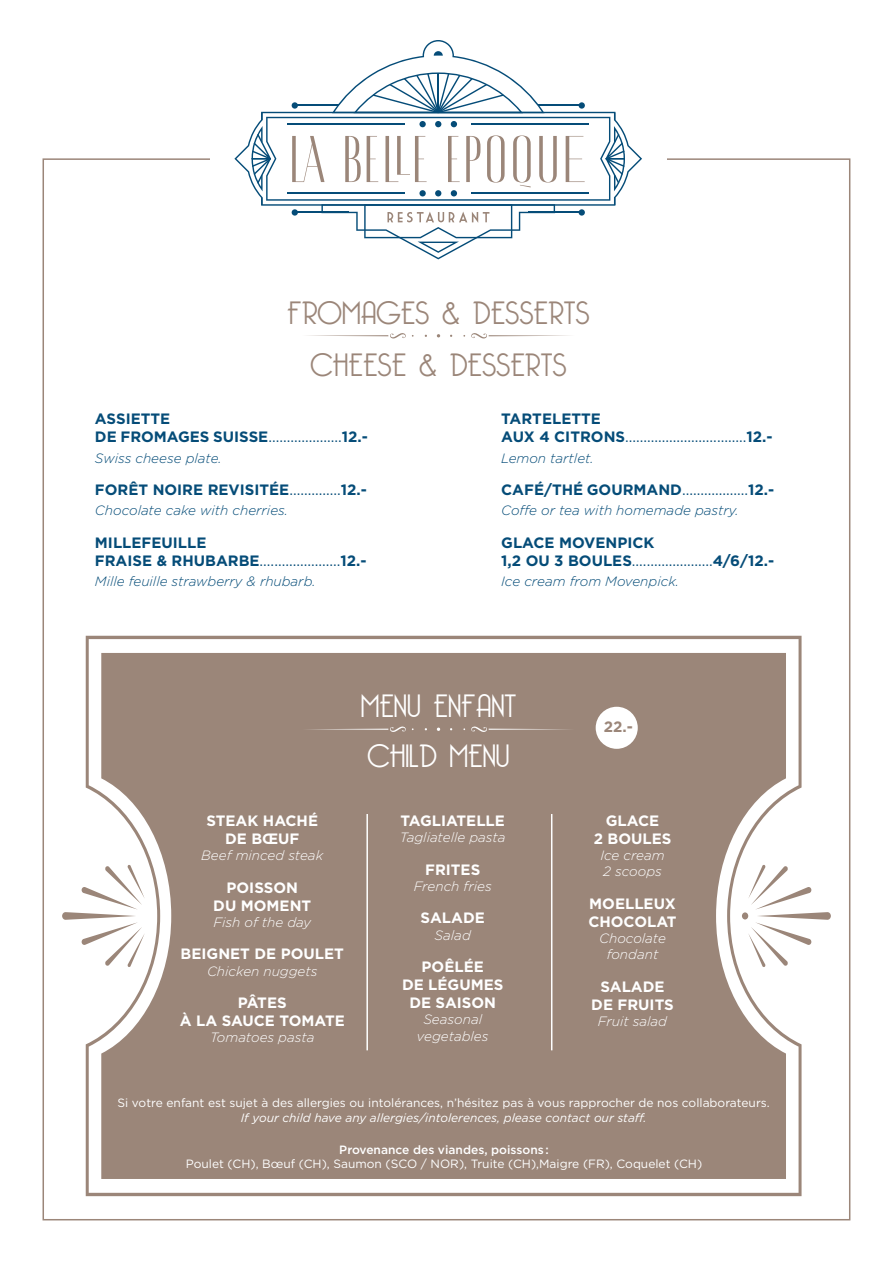
<style>
.page{position:relative;width:893px;height:1263px;background:#fff}
.page>*{position:absolute;margin:0;border:0;box-sizing:border-box;transform-origin:0 0}
.Titre_de_section{font:300 31.5px "Bellerose";color:#9b8679}
.Titre_de_section-2{font:300 31.5px "Bellerose";color:#fff}
.t1{font:700 15px/18px "Gotham";color:#054c78}
.t2{font:700 15px/18px "Gotham";color:#fff;text-align:center}
.t3{font:15px/18px "Gotham";color:#054c78}
.Description_de_l_art{font:700 15px "Gotham";color:#9b8679}
.Description_de_l_art-2{font:italic 300 13.5px "Gotham";color:#fff}
.Description_de_l_art-3{font:italic 300 13.5px "Gotham";color:#054c78}
.t4{font:12px "Gotham";color:#fff}
.t5{font:italic 12px "Gotham";color:#fff}
.t6{font:500 12px "Gotham";color:#fff}
.s1{font-weight:400}
.s2{font-weight:700}
</style>
<div class="page">
<svg style="left:86px;top:636px;width:715px;height:560px;fill:#9b8679"></svg>
<svg style="left:62px;top:912px;width:74px;height:8px"></svg>
<svg style="left:81px;top:864px;width:64px;height:45px"></svg>
<svg style="left:81px;top:922px;width:64px;height:45px"></svg>
<div style="left:742px;top:912px;width:6px;height:7px;background:#9b8679;border-radius:50%"></div>
<svg style="left:757px;top:912px;width:74px;height:8px"></svg>
<svg style="left:748px;top:864px;width:64px;height:45px"></svg>
<svg style="left:748px;top:922px;width:64px;height:45px"></svg>
<svg style="left:308px;top:333px;width:98px;height:6px"></svg>
<svg style="left:471px;top:333px;width:98px;height:6px"></svg>
<svg style="left:302px;top:726px;width:104px;height:6px"></svg>
<svg style="left:471px;top:726px;width:104px;height:6px"></svg>
<svg style="left:437px;top:727px;width:3px;height:4px"></svg>
<svg style="left:234px;top:40px;width:408px;height:219px"></svg>
<hr style="left:366px;top:814px;width:2px;height:236px;background:#fff">
<hr style="left:551px;top:814px;width:1px;height:236px;background:#fff">
<div style="left:596px;top:707px;width:42px;height:42px;background:#fff;border-radius:50%"></div>
<hr style="left:169px;top:1109px;width:549px;height:2px;background:#9b8679">
<p class="Titre_de_section" style="left:287px;top:295px;width:304px">FROMAGES &amp; DESSERTS</p>
<p class="Titre_de_section" style="left:310px;top:347px;width:258px">CHEESE &amp; DESSERTS</p>
<p class="t1" style="left:95px;top:410px;width:274px">ASSIETTE<br>DE FROMAGES SUISSE<span class="s1">....................</span>12.-</p>
<p class="Description_de_l_art-3" style="left:95px;top:449px;width:128px">Swiss cheese plate.</p>
<p class="t1" style="left:95px;top:480px;width:273px">FORÊT NOIRE REVISITÉE<span class="s1">..............</span>12.-</p>
<p class="Description_de_l_art-3" style="left:95px;top:502px;width:195px">Chocolate cake with cherries.</p>
<p class="t1" style="left:95px;top:533px;width:273px">MILLEFEUILLE<br>FRAISE &amp; RHUBARBE<span class="s1">......................</span>12.-</p>
<p class="Description_de_l_art-3" style="left:95px;top:573px;width:222px">Mille feuille strawberry &amp; rhubarb.</p>
<p class="t3" style="left:501px;top:409px;width:273px"><span class="s2">TARTELETTE<br>AUX 4 CITRONS</span>.................................<span class="s2">12.-</span></p>
<p class="Description_de_l_art-3" style="left:501px;top:449px;width:94px">Lemon tartlet.</p>
<p class="t1" style="left:501px;top:480px;width:274px">CAFÉ/THÉ GOURMAND<span class="s1">..................</span>12.-</p>
<p class="Description_de_l_art-3" style="left:501px;top:502px;width:239px">Coffe or tea with homemade pastry.</p>
<p class="t1" style="left:501px;top:533px;width:274px">GLACE MOVENPICK<br>1,2 OU 3 BOULES<span class="s1">......................</span>4/6/12.-</p>
<p class="Description_de_l_art-3" style="left:501px;top:573px;width:179px">Ice cream from Movenpick.</p>
<p class="Titre_de_section-2" style="left:361px;top:688px;width:157px">MENU ENFANT</p>
<p class="Titre_de_section-2" style="left:367px;top:738px;width:144px">CHILD MENU</p>
<p class="t2" style="left:206px;top:811px;width:113px">STEAK HACHÉ<br>DE BŒUF</p>
<p class="Description_de_l_art-2" style="left:201px;top:847px;width:123px">Beef minced steak</p>
<p class="t2" style="left:227px;top:878px;width:73px">POISSON</p>
<p class="t2" style="left:213px;top:896px;width:99px">DU MOMENT</p>
<p class="Description_de_l_art-2" style="left:213px;top:913px;width:99px">Fish of the day</p>
<p class="t2" style="left:181px;top:945px;width:165px">BEIGNET DE POULET</p>
<p class="Description_de_l_art-2" style="left:207px;top:962px;width:112px">Chicken nuggets</p>
<p class="t2" style="left:180px;top:994px;width:167px">PÂTES<br>À LA SAUCE TOMATE</p>
<p class="Description_de_l_art-2" style="left:210px;top:1029px;width:106px">Tomatoes pasta</p>
<p class="t2" style="left:400px;top:811px;width:106px">TAGLIATELLE</p>
<p class="Description_de_l_art-2" style="left:400px;top:829px;width:107px">Tagliatelle pasta</p>
<p class="t2" style="left:425px;top:860px;width:57px">FRITES</p>
<p class="Description_de_l_art-2" style="left:414px;top:877px;width:79px">French fries</p>
<p class="t2" style="left:421px;top:909px;width:66px">SALADE</p>
<p class="Description_de_l_art-2" style="left:435px;top:926px;width:38px">Salad</p>
<p class="t2" style="left:402px;top:958px;width:103px">POÊLÉE<br>DE LÉGUMES<br>DE SAISON</p>
<p class="Description_de_l_art-2" style="left:423px;top:1011px;width:60px">Seasonal</p>
<p class="Description_de_l_art-2" style="left:417px;top:1027px;width:73px">vegetables</p>
<p class="Description_de_l_art" style="left:604px;top:717px;width:31px">22.-</p>
<p class="t2" style="left:606px;top:811px;width:55px">GLACE</p>
<p class="t2" style="left:594px;top:829px;width:79px">2 BOULES</p>
<p class="Description_de_l_art-2" style="left:600px;top:847px;width:66px">Ice cream</p>
<p class="Description_de_l_art-2" style="left:603px;top:863px;width:60px">2 scoops</p>
<p class="t2" style="left:588px;top:894px;width:90px;text-align:left">MOELLEUX<br>CHOCOLAT</p>
<p class="Description_de_l_art-2" style="left:599px;top:930px;width:68px">Chocolate</p>
<p class="Description_de_l_art-2" style="left:607px;top:946px;width:53px">fondant</p>
<p class="t2" style="left:591px;top:977px;width:84px">SALADE<br>DE FRUITS</p>
<p class="Description_de_l_art-2" style="left:598px;top:1013px;width:71px">Fruit salad</p>
<p class="t4" style="left:118px;top:1095px;width:654px">Si votre enfant est sujet à des allergies ou intolérances, n’hésitez pas à vous rapprocher de nos collaborateurs.</p>
<p class="t5" style="left:241px;top:1110px;width:407px">If your child have any allergies/intolerences, please contact our staff.</p>
<p class="t6" style="left:339px;top:1141px;width:211px">Provenance des viandes, poissons :</p>
<p class="t4" style="left:186px;top:1156px;width:518px">Poulet (CH), Bœuf (CH), Saumon (SCO / NOR), Truite (CH),Maigre (FR), Coquelet (CH)</p>
</div>
